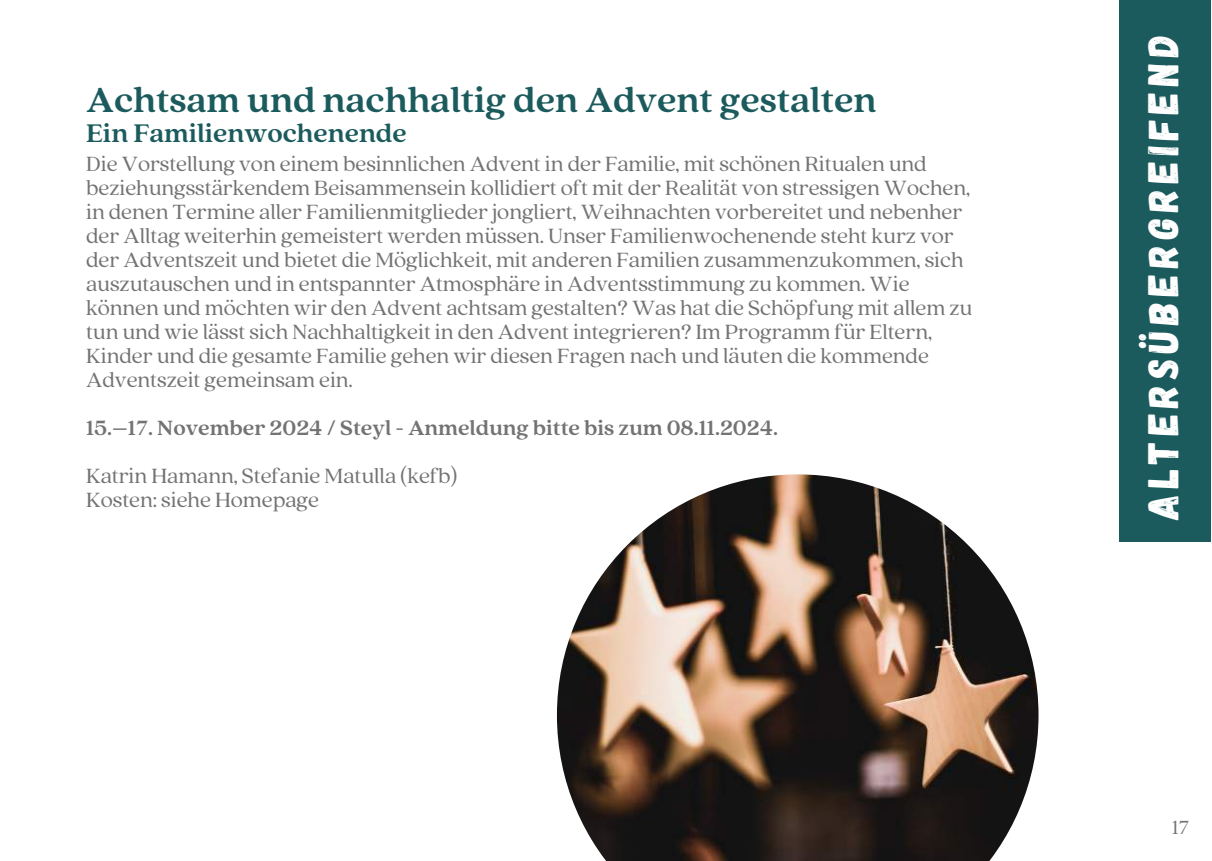
<style>
.page{position:relative;width:1212px;height:861px;background:#fff}
.page>*{position:absolute;margin:0;border:0;box-sizing:border-box;transform-origin:0 0}
.t1{font:43px "Gagalin";letter-spacing:.12em;color:#fff}
.t2{font:700 38.6px "Quincy CF";color:#1c5b5d}
.t3{font:700 28.4px "Quincy CF";color:#1c5b5d}
.t4{font:22.8px/24px "Quincy CF";color:#737373}
.t5{font:700 22.8px "Quincy CF";color:#737373}
.t6{font:21.2px "Quincy CF";color:#737373}
</style>
<div class="page">
<div style="left:1119px;top:0;width:92px;height:542px;background:#1c5b5d"></div>
<img style="left:557px;top:474px;width:482px;height:386px">
<h2 class="t2" style="left:86px;top:77px;width:792px">Achtsam und nachhaltig den Advent gestalten</h2>
<p class="t3" style="left:86px;top:116px;width:322px">Ein Familienwochenende</p>
<p class="t4" style="left:86px;top:152px;width:888px">Die Vorstellung von einem besinnlichen Advent in der Familie, mit schönen Ritualen und beziehungsstärkendem Beisammensein kollidiert oft mit der Realität von stressigen Wochen, in denen Termine aller Familienmitglieder jongliert, Weihnachten vorbereitet und nebenher der Alltag weiterhin gemeistert werden müssen. Unser Familienwochenende steht kurz vor der Adventszeit und bietet die Möglichkeit, mit anderen Familien zusammenzukommen, sich auszutauschen und in entspannter Atmosphäre in Adventsstimmung zu kommen. Wie können und möchten wir den Advent achtsam gestalten? Was hat die Schöpfung mit allem zu tun und wie lässt sich Nachhaltigkeit in den Advent integrieren? Im Programm für Eltern, Kinder und die gesamte Familie gehen wir diesen Fragen nach und läuten die kommende Adventszeit gemeinsam ein.</p>
<p class="t5" style="left:86px;top:414px;width:693px">15.–17. November 2024 / Steyl - Anmeldung bitte bis zum 08.11.2024.</p>
<p class="t4" style="left:86px;top:464px;width:373px">Katrin Hamann, Stefanie Matulla (kefb)<br>Kosten: siehe Homepage</p>
<h1 class="t1" style="left:1137px;top:520px;width:487px;rotate:-90deg">ALTERSÜBERGREIFEND</h1>
<p class="t6" style="left:1172px;top:815px;width:19px">17</p>
</div>
